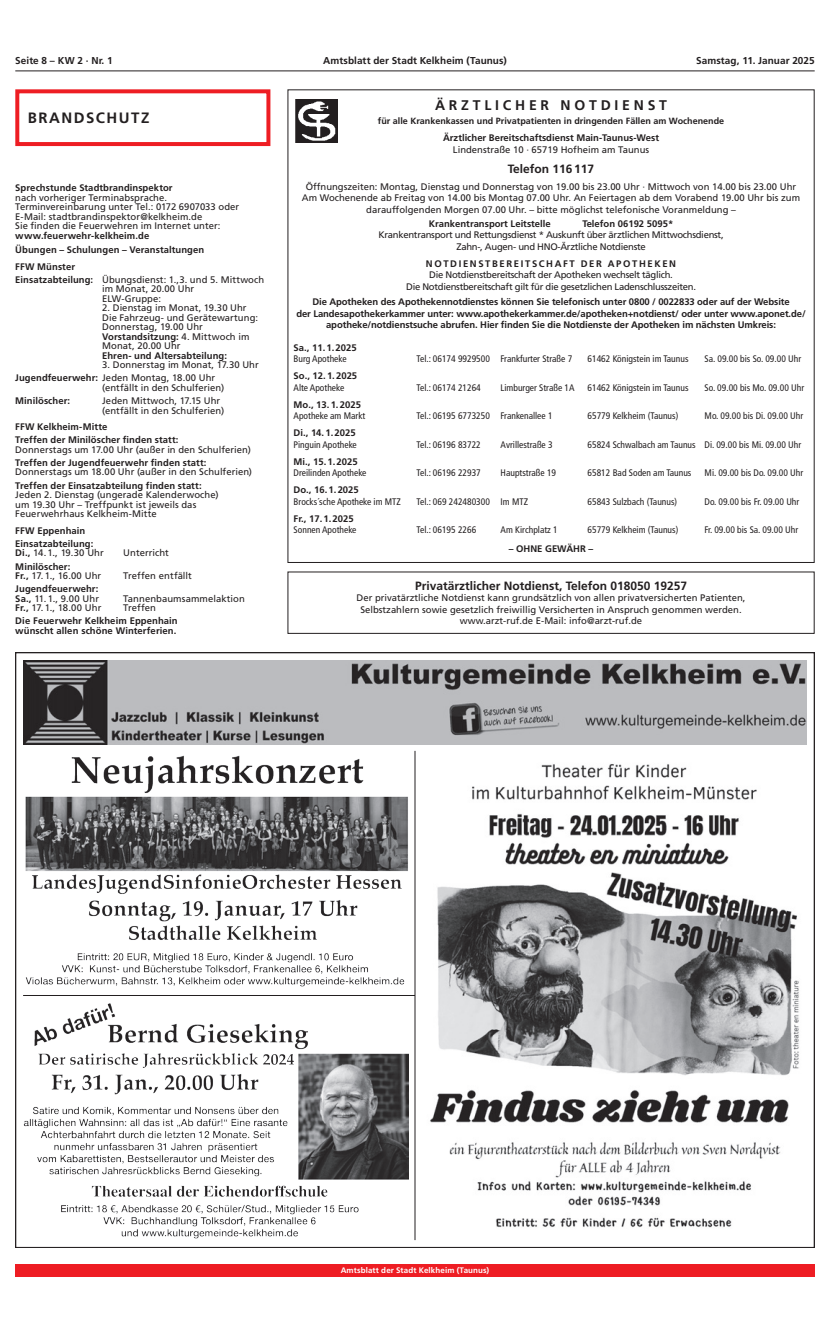
<style>
.page{position:relative;width:830px;height:1333px;background:#fff}
.page>*{position:absolute;margin:0;border:0;box-sizing:border-box;transform-origin:0 0}
.t1{font:700 15px "Frutiger LT Std";letter-spacing:.1em;color:#231f20}
.t2{font:700 14px "Frutiger LT Std";letter-spacing:.27em;color:#231f20}
.t3{font:700 12px "Frutiger LT Std";color:#231f20}
.t4{font:700 10px "Frutiger LT Std";letter-spacing:.005em;color:#231f20}
.t5{font:9.5px/9.5px "Frutiger LT Std";color:#231f20}
.t6{font:700 9.5px/9.5px "Frutiger LT Std";color:#231f20}
.t7{font:condensed 9.5px "Frutiger LT Std";color:#231f20}
.t8{font:9.5px/11.4px "Frutiger LT Std";letter-spacing:-.03em;color:#231f20;text-align:center}
.t9{font:700 9.5px "Frutiger LT Std";letter-spacing:.17em;color:#231f20}
.t10{font:700 9px "Frutiger LT Std";color:#231f20}
.t11{font:700 8px "Frutiger LT Std";letter-spacing:.015em;color:#fff}
.s1{font-weight:700}
.s2{font-weight:400}
</style>
<div class="page">
<div style="left:15px;top:1264px;width:800px;height:12px;background:#ee1d23"></div>
<hr style="left:15px;top:70px;width:800px;height:1px;background:#231f20">
<div style="left:287px;top:571px;width:528px;height:63px;border:1px solid #231f20"></div>
<img style="left:295px;top:99px;width:43px;height:44px">
<div style="left:15px;top:89px;width:255px;height:57px;border:4px solid #ee1d23"></div>
<img style="left:23px;top:660px;width:784px;height:84px">
<hr style="left:415px;top:750px;width:1px;height:489px;background:#231f20">
<hr style="left:23px;top:995px;width:392px;height:1px;background:#231f20">
<img style="left:25px;top:755px;width:383px;height:232px">
<img style="left:430px;top:764px;width:369px;height:464px">
<img style="left:23px;top:1003px;width:385px;height:236px">
<p class="t4" style="left:15px;top:55px;width:99px">Seite 8 – KW 2 · Nr. 1</p>
<p class="t4" style="left:323px;top:55px;width:185px">Amtsblatt der Stadt Kelkheim (Taunus)</p>
<p class="t4" style="left:696px;top:55px;width:120px">Samstag, 11. Januar 2025</p>
<h1 class="t1" style="left:28px;top:109px;width:123px">BRANDSCHUTZ</h1>
<p class="t6" style="left:15px;top:183px;width:159px">Sprechstunde Stadtbrandinspektor</p>
<p class="t5" style="left:15px;top:193px;width:225px">nach vorheriger Terminabsprache.<br>Terminvereinbarung unter Tel.: 0172 6907033 oder E-Mail: stadtbrandinspektor@kelkheim.de<br>Sie finden die Feuerwehren im Internet unter:</p>
<p class="t6" style="left:15px;top:229px;width:191px;line-height:13.8px">www.feuerwehr-kelkheim.de<br>Übungen – Schulungen – Veranstaltungen</p>
<p class="t5" style="left:15px;top:260px;width:250px;line-height:13.1px"><span class="s1">FFW Münster<br>Einsatzabteilung:</span> Übungsdienst: 1.,3. und 5. Mittwoch</p>
<p class="t5" style="left:102px;top:284px;width:94px">im Monat, 20.00 Uhr<br>ELW-Gruppe:</p>
<p class="t5" style="left:102px;top:303px;width:157px">2. Dienstag im Monat, 19.30 Uhr<br>Die Fahrzeug- und Gerätewartung:<br>Donnerstag, 19.00 Uhr<br><span class="s1">Vorstandsitzung:</span> 4. Mittwoch im<br>Monat, 20.00 Uhr</p>
<p class="t6" style="left:102px;top:351px;width:126px">Ehren- und Altersabteilung:</p>
<p class="t5" style="left:15px;top:358px;width:245px;line-height:13.1px;text-indent:87px">3. Donnerstag im Monat, 17.30 Uhr<br><span class="s1">Jugendfeuerwehr:</span> Jeden Montag, 18.00 Uhr</p>
<p class="t5" style="left:102px;top:383px;width:124px">(entfällt in den Schulferien)</p>
<p class="t6" style="left:15px;top:396px;width:56px">Minilöscher:</p>
<p class="t5" style="left:102px;top:396px;width:124px">Jeden Mittwoch, 17.15 Uhr (entfällt in den Schulferien)</p>
<p class="t6" style="left:15px;top:420px;width:165px;line-height:13.1px">FFW Kelkheim-Mitte<br>Treffen der Minilöscher finden statt:</p>
<p class="t5" style="left:15px;top:445px;width:237px">Donnerstags um 17.00 Uhr (außer in den Schulferien)</p>
<p class="t6" style="left:15px;top:458px;width:193px">Treffen der Jugendfeuerwehr finden statt:</p>
<p class="t5" style="left:15px;top:467px;width:238px">Donnerstags um 18.00 Uhr (außer in den Schulferien)</p>
<p class="t6" style="left:15px;top:480px;width:188px">Treffen der Einsatzabteilung finden statt:</p>
<p class="t5" style="left:15px;top:490px;width:205px">Jeden 2. Dienstag (ungerade Kalenderwoche) um 19.30 Uhr – Treffpunkt ist jeweils das<br>Feuerwehrhaus Kelkheim-Mitte</p>
<p class="t6" style="left:15px;top:524px;width:80px;line-height:13.1px">FFW Eppenhain<br>Einsatzabteilung:</p>
<p class="t5" style="left:15px;top:548px;width:90px"><span class="s1">Di.,</span> 14.1., 19.30 Uhr</p>
<p class="t5" style="left:123px;top:548px;width:47px">Unterricht</p>
<p class="t6" style="left:15px;top:561px;width:87px">Minilöscher:<br>Fr., <span class="s2">17.1., 16.00 Uhr</span></p>
<p class="t5" style="left:123px;top:571px;width:70px">Treffen entfällt</p>
<p class="t6" style="left:15px;top:584px;width:85px">Jugendfeuerwehr:<br>Sa., <span class="s2">11.1., 9.00 Uhr</span></p>
<p class="t5" style="left:123px;top:593px;width:123px">Tannenbaumsammelaktion</p>
<p class="t5" style="left:15px;top:603px;width:88px"><span class="s1">Fr.,</span> 17.1., 18.00 Uhr</p>
<p class="t5" style="left:123px;top:603px;width:34px">Treffen</p>
<p class="t6" style="left:15px;top:616px;width:164px">Die Feuerwehr Kelkheim Eppenhain wünscht allen schöne Winterferien.</p>
<h2 class="t2" style="left:435px;top:97px;width:234px">ÄRZTLICHER NOTDIENST</h2>
<p class="t10" style="left:378px;top:116px;width:348px">für alle Krankenkassen und Privatpatienten in dringenden Fällen am Wochenende</p>
<p class="t6" style="left:443px;top:133px;width:218px">Ärztlicher Bereitschaftsdienst Main-Taunus-West</p>
<p class="t5" style="left:453px;top:145px;width:198px">Lindenstraße 10 · 65719 Hofheim am Taunus</p>
<p class="t3" style="left:508px;top:162px;width:88px">Telefon 116117</p>
<p class="t5" style="left:302px;top:181px;width:500px;line-height:11.4px;text-align:center">Öffnungszeiten: Montag, Dienstag und Donnerstag von 19.00 bis 23.00 Uhr · Mittwoch von 14.00 bis 23.00 Uhr<br>Am Wochenende ab Freitag von 14.00 bis Montag 07.00 Uhr. An Feiertagen ab dem Vorabend 19.00 Uhr bis zum darauffolgenden Morgen 07.00 Uhr. – bitte möglichst telefonische Voranmeldung –</p>
<p class="t6" style="left:429px;top:219px;width:123px">Krankentransport Leitstelle</p>
<p class="t6" style="left:582px;top:219px;width:92px">Telefon 06192 5095*</p>
<p class="t8" style="left:378px;top:229px;width:347px">Krankentransport und Rettungsdienst * Auskunft über ärztlichen Mittwochsdienst,<br>Zahn-, Augen- und HNO-Ärztliche Notdienste</p>
<p class="t9" style="left:426px;top:258px;width:252px">NOTDIENSTBEREITSCHAFT DER APOTHEKEN</p>
<p class="t8" style="left:406px;top:269px;width:291px">Die Notdienstbereitschaft der Apotheken wechselt täglich.<br>Die Notdienstbereitschaft gilt für die gesetzlichen Ladenschlusszeiten.</p>
<p class="t6" style="left:296px;top:296px;width:511px;line-height:11.4px;text-align:center">Die Apotheken des Apothekennotdienstes können Sie telefonisch unter 0800 / 0022833 oder auf der Website<br>der Landesapothekerkammer unter: www.apothekerkammer.de/apotheken+notdienst/ oder unter www.aponet.de/ apotheke/notdienstsuche abrufen. Hier finden Sie die Notdienste der Apotheken im nächsten Umkreis:</p>
<p class="t6" style="left:294px;top:343px;width:65px">Sa., 11.1.2025</p>
<p class="t7" style="left:294px;top:353px;width:54px">Burg Apotheke</p>
<p class="t7" style="left:417px;top:353px;width:157px">Tel.: 06174 9929500 Frankfurter Straße 7</p>
<p class="t7" style="left:588px;top:353px;width:102px">61462 Königstein im Taunus</p>
<p class="t7" style="left:705px;top:353px;width:98px">Sa. 09.00 bis So. 09.00 Uhr</p>
<p class="t6" style="left:294px;top:371px;width:65px">So., 12.1.2025</p>
<p class="t7" style="left:294px;top:382px;width:52px">Alte Apotheke</p>
<p class="t7" style="left:417px;top:382px;width:66px">Tel.: 06174 21264</p>
<p class="t7" style="left:501px;top:382px;width:75px">Limburger Straße 1A</p>
<p class="t7" style="left:588px;top:382px;width:102px">61462 Königstein im Taunus</p>
<p class="t7" style="left:705px;top:382px;width:101px">So. 09.00 bis Mo. 09.00 Uhr</p>
<p class="t6" style="left:294px;top:400px;width:69px">Mo., 13.1.2025</p>
<p class="t7" style="left:294px;top:410px;width:73px">Apotheke am Markt</p>
<p class="t7" style="left:417px;top:410px;width:137px">Tel.: 06195 6773250 Frankenallee 1</p>
<p class="t7" style="left:588px;top:410px;width:92px">65779 Kelkheim (Taunus)</p>
<p class="t7" style="left:705px;top:410px;width:100px">Mo. 09.00 bis Di. 09.00 Uhr</p>
<p class="t6" style="left:294px;top:428px;width:64px">Di., 14.1.2025</p>
<p class="t7" style="left:294px;top:439px;width:65px">Pinguin Apotheke</p>
<p class="t7" style="left:417px;top:439px;width:66px">Tel.: 06196 83722</p>
<p class="t7" style="left:501px;top:439px;width:54px">Avrillestraße 3</p>
<p class="t7" style="left:588px;top:439px;width:215px">65824 Schwalbach am Taunus Di. 09.00 bis Mi. 09.00 Uhr</p>
<p class="t6" style="left:294px;top:457px;width:66px">Mi., 15.1.2025</p>
<p class="t7" style="left:294px;top:467px;width:74px">Dreilinden Apotheke</p>
<p class="t7" style="left:417px;top:467px;width:66px">Tel.: 06196 22937</p>
<p class="t7" style="left:501px;top:467px;width:57px">Hauptstraße 19</p>
<p class="t7" style="left:588px;top:467px;width:105px">65812 Bad Soden am Taunus</p>
<p class="t7" style="left:705px;top:467px;width:100px">Mi. 09.00 bis Do. 09.00 Uhr</p>
<p class="t6" style="left:294px;top:485px;width:67px">Do., 16.1.2025</p>
<p class="t7" style="left:294px;top:496px;width:109px">Brocks´sche Apotheke im MTZ</p>
<p class="t7" style="left:417px;top:496px;width:113px">Tel.: 069 242480300 Im MTZ</p>
<p class="t7" style="left:588px;top:496px;width:91px">65843 Sulzbach (Taunus)</p>
<p class="t7" style="left:705px;top:496px;width:96px">Do. 09.00 bis Fr. 09.00 Uhr</p>
<p class="t6" style="left:294px;top:514px;width:62px">Fr., 17.1.2025</p>
<p class="t7" style="left:294px;top:524px;width:64px">Sonnen Apotheke</p>
<p class="t7" style="left:417px;top:524px;width:61px">Tel.: 06195 2266</p>
<p class="t7" style="left:501px;top:524px;width:59px">Am Kirchplatz 1</p>
<p class="t7" style="left:588px;top:524px;width:92px">65779 Kelkheim (Taunus)</p>
<p class="t7" style="left:705px;top:524px;width:95px">Fr. 09.00 bis Sa. 09.00 Uhr</p>
<p class="t6" style="left:509px;top:544px;width:86px">– OHNE GEWÄHR –</p>
<p class="t3" style="left:415px;top:579px;width:274px">Privatärztlicher Notdienst, Telefon 018050 19257</p>
<p class="t5" style="left:357px;top:592px;width:391px;line-height:11.4px;text-align:center">Der privatärztliche Notdienst kann grundsätzlich von allen privatversicherten Patienten,<br>Selbstzahlern sowie gesetzlich freiwillig Versicherten in Anspruch genommen werden. www.arzt-ruf.de E-Mail: info@arzt-ruf.de</p>
<p class="t11" style="left:341px;top:1265px;width:150px">Amtsblatt der Stadt Kelkheim (Taunus)</p>
</div>
